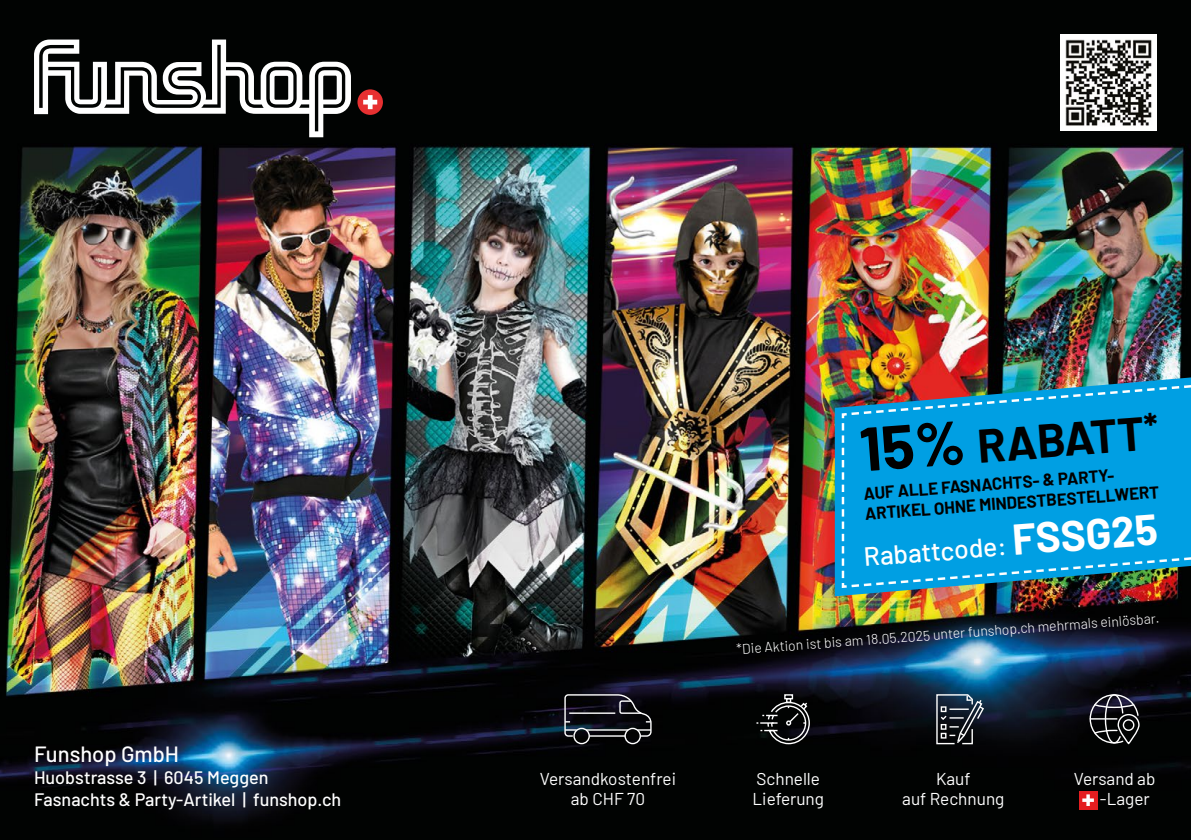
<style>
.page{position:relative;width:1191px;height:840px;background:#fff}
.page>*{position:absolute;margin:0;border:0;box-sizing:border-box;transform-origin:0 0}
.t1{font:700 46px "Barlow";color:#000}
.t2{font:500 26.4px "Barlow";color:#fff}
.t3{font:500 22px "Barlow";color:#fff}
.t4{font:500 18px/21.6px "Barlow";color:#fff}
.t5{font:17.2px/20.6px "Barlow";color:#fff;text-align:center}
.t6{font:700 16.8px/20px "Barlow";color:#000}
.t7{font:300 14px "Barlow";color:#fff}
.s1{font-size:61.6px}
.s2{font-weight:700;font-size:42px}
</style>
<div class="page">
<img style="left:0;top:0;width:1191px;height:839px">
<img style="left:835px;top:377px;width:356px;height:219px">
<img style="left:840px;top:340px;width:351px;height:249px">
<svg style="left:357px;top:89px;width:26px;height:26px"></svg>
<svg style="left:34px;top:40px;width:317px;height:97px"></svg>
<svg style="left:1088px;top:693px;width:51px;height:50px;background:#3a3a3f"></svg>
<div style="left:784px;top:693px;width:9px;height:6px;border:1px solid #fff"></div>
<svg style="left:756px;top:697px;width:54px;height:47px;background:#2d2e2e"></svg>
<div style="left:624px;top:727px;width:17px;height:16px;border:1px solid #fff;border-radius:50%"></div>
<div style="left:573px;top:727px;width:17px;height:16px;border:1px solid #fff;border-radius:50%"></div>
<svg style="left:563px;top:693px;width:89px;height:44px;background:#2a2b31"></svg>
<hr style="left:586px;top:728px;width:42px;height:2px;background:#fff">
<svg style="left:935px;top:693px;width:50px;height:51px;background:#3a444f"></svg>
<div style="left:1079px;top:790px;width:18px;height:18px;background:#e41d20"></div>
<svg style="left:1082px;top:794px;width:11px;height:11px"></svg>
<img style="left:1060px;top:34px;width:97px;height:96px">
<p class="t3" style="left:34px;top:737px;width:147px">Funshop GmbH</p>
<p class="t4" style="left:34px;top:765px;width:309px">Huobstrasse 3 | 6045 Meggen<br>Fasnachts &amp; Party-Artikel | funshop.ch</p>
<h1 class="t1" style="left:857px;top:420px;width:301px;rotate:-4deg"><span class="s1">15%</span> RABATT<sup>*</sup></h1>
<p class="t6" style="left:862px;top:481px;width:296px;rotate:-4deg">AUF ALLE FASNACHTS- &amp; PARTY-<br>ARTIKEL OHNE MINDESTBESTELLWERT</p>
<h2 class="t2" style="left:862px;top:537px;width:296px;rotate:-4deg">Rabattcode: <span class="s2">FSSG25</span></h2>
<p class="t7" style="left:736px;top:638px;width:425px;rotate:-4deg">*Die Aktion ist bis am 18.05.2025 unter funshop.ch mehrmals einlösbar.</p>
<p class="t5" style="left:540px;top:766px;width:138px">Versandkostenfrei ab CHF 70</p>
<p class="t5" style="left:752px;top:766px;width:73px;text-align:left">Schnelle<br>Lieferung</p>
<p class="t5" style="left:902px;top:766px;width:104px">Kauf<br>auf Rechnung</p>
<p class="t5" style="left:1100px;top:766px;width:57px;text-align:left;text-indent:-26px">Versand ab -Lager</p>
</div>
